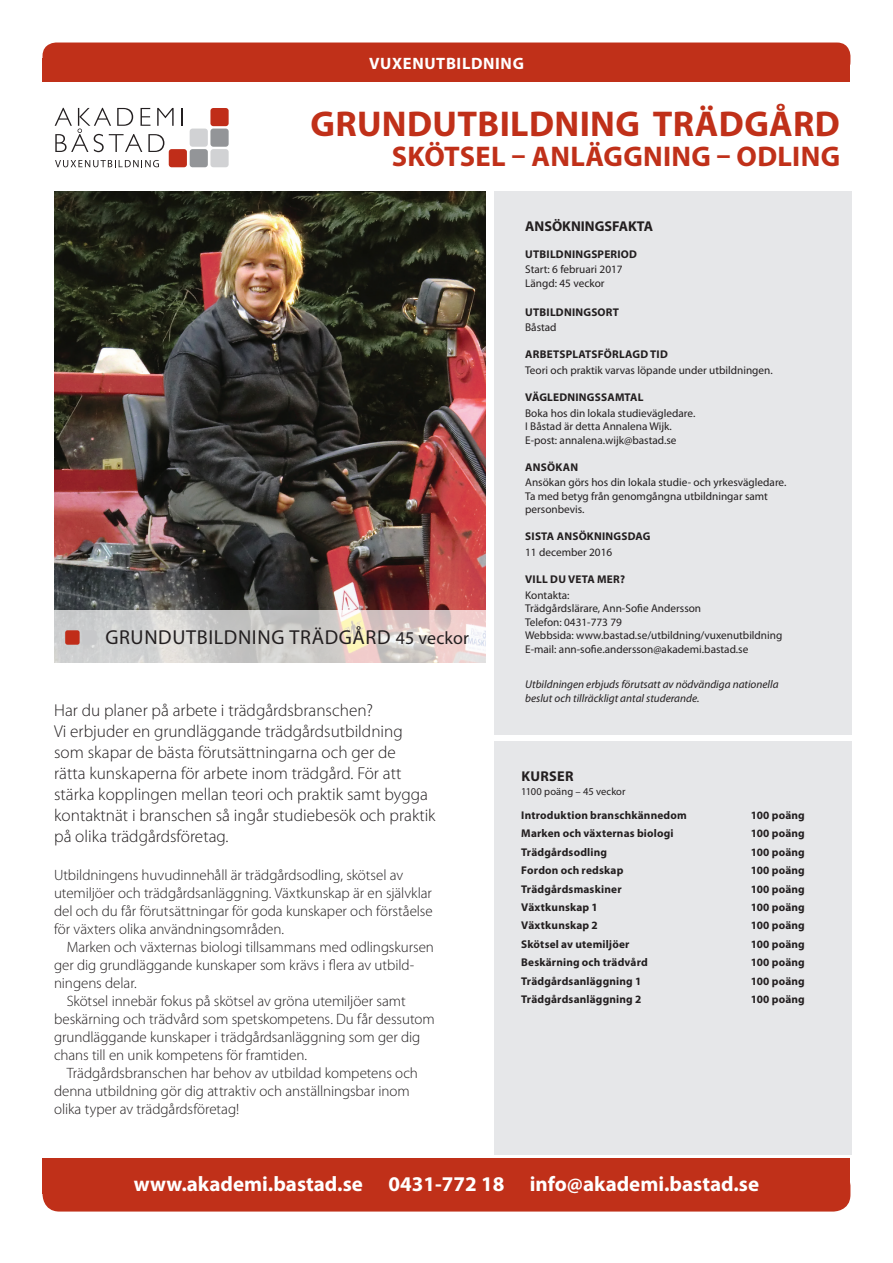
<style>
.page{position:relative;width:893px;height:1263px;background:#fff}
.page>*{position:absolute;margin:0;border:0;box-sizing:border-box;transform-origin:0 0}
.t1{font:700 36px "Myriad Pro";letter-spacing:.01em;color:#c03019}
.t2{font:700 28.5px "Myriad Pro";letter-spacing:.01em;color:#c03019}
.t3{font:700 21px "Myriad Pro";color:#fff}
.t4{font:20.25px "Myriad Pro";letter-spacing:.03em;color:#231f20}
.t5{font:300 17.25px/21px "Myriad Pro";color:#231f20}
.t6{font:700 16.5px "Myriad Pro";letter-spacing:.04em;color:#fff}
.t7{font:300 15px/18px "Myriad Pro";letter-spacing:-.005em;color:#231f20}
.t8{font:700 14.25px "Myriad Pro";color:#231f20}
.t9{font:11.25px/13.5px "Myriad Pro";color:#231f20}
.t10{font:700 11.25px "Myriad Pro";letter-spacing:.015em;color:#231f20}
.t11{font:italic 11.25px/13.5px "Myriad Pro";color:#231f20}
.t12{font:10.5px "Myriad Pro";letter-spacing:.01em;color:#231f20}
.s1{font-size:18px}
</style>
<div class="page">
<img style="left:54px;top:191px;width:432px;height:419px">
<div style="left:43px;top:43px;width:807px;height:32px;background:#c03019;border-radius:14px"></div>
<div style="left:43px;top:59px;width:807px;height:23px;background:#c03019"></div>
<div style="left:43px;top:1169px;width:807px;height:42px;background:#c03019;border-radius:17px"></div>
<div style="left:43px;top:1158px;width:807px;height:35px;background:#c03019"></div>
<svg style="left:55px;top:160px;width:104px;height:7px"></svg>
<div style="left:190px;top:129px;width:18px;height:18px;background:#d1d2d4;border-radius:3px"></div>
<div style="left:210px;top:129px;width:19px;height:18px;background:#939598;border-radius:3px"></div>
<div style="left:169px;top:149px;width:18px;height:18px;background:#c02d19;border-radius:3px"></div>
<div style="left:210px;top:108px;width:19px;height:18px;background:#c02d19;border-radius:3px"></div>
<div style="left:210px;top:149px;width:19px;height:18px;background:#d1d2d4;border-radius:3px"></div>
<div style="left:190px;top:149px;width:18px;height:18px;background:#939598;border-radius:3px"></div>
<svg style="left:182px;top:108px;width:1px;height:18px"></svg>
<svg style="left:55px;top:108px;width:119px;height:44px"></svg>
<div style="left:494px;top:191px;width:357px;height:544px;background:#e6e7e9"></div>
<svg style="left:54px;top:610px;width:432px;height:53px;background:#d6cfcc"></svg>
<div style="left:494px;top:741px;width:357px;height:413px;background:#e6e7e9"></div>
<div style="left:82px;top:630px;width:15px;height:15px;background:#c7c8ca;border-radius:2px"></div>
<div style="left:65px;top:630px;width:15px;height:15px;background:#c02d19;border-radius:2px"></div>
<p class="t6" style="left:369px;top:53px;width:156px">VUXENUTBILDNING</p>
<h1 class="t1" style="left:311px;top:100px;width:531px">GRUNDUTBILDNING TRÄDGÅRD</h1>
<h2 class="t2" style="left:392px;top:138px;width:450px">SKÖTSEL – ANLÄGGNING – ODLING</h2>
<h3 class="t4" style="left:105px;top:625px;width:365px">GRUNDUTBILDNING TRÄDGÅRD <span class="s1">45 veckor</span></h3>
<p class="t5" style="left:54px;top:700px;width:383px">Har du planer på arbete i trädgårdsbranschen?<br>Vi erbjuder en grundläggande trädgårdsutbildning som skapar de bästa förutsättningarna och ger de<br>rätta kunskaperna för arbete inom trädgård. För att stärka kopplingen mellan teori och praktik samt bygga kontaktnät i branschen så ingår studiebesök och praktik på olika trädgårdsföretag.</p>
<p class="t7" style="left:54px;top:866px;width:380px">Utbildningens huvudinnehåll är trädgårdsodling, skötsel av utemiljöer och trädgårdsanläggning. Växtkunskap är en självklar del och du får förutsättningar för goda kunskaper och förståelse för växters olika användningsområden.</p>
<p class="t7" style="left:67px;top:938px;width:369px">Marken och växternas biologi tillsammans med odlingskursen</p>
<p class="t7" style="left:54px;top:956px;width:362px">ger dig grundläggande kunskaper som krävs i flera av utbild-</p>
<p class="t7" style="left:54px;top:974px;width:84px">ningens delar.</p>
<p class="t7" style="left:67px;top:992px;width:340px">Skötsel innebär fokus på skötsel av gröna utemiljöer samt</p>
<p class="t7" style="left:54px;top:1010px;width:382px">beskärning och trädvård som spetskompetens. Du får dessutom</p>
<p class="t7" style="left:54px;top:1028px;width:368px">grundläggande kunskaper i trädgårdsanläggning som ger dig</p>
<p class="t7" style="left:54px;top:1046px;width:254px">chans till en unik kompetens för framtiden.</p>
<p class="t7" style="left:67px;top:1064px;width:353px">Trädgårdsbranschen har behov av utbildad kompetens och</p>
<p class="t7" style="left:54px;top:1082px;width:357px">denna utbildning gör dig attraktiv och anställningsbar inom</p>
<p class="t7" style="left:54px;top:1100px;width:187px">olika typer av trädgårdsföretag!</p>
<p class="t8" style="left:525px;top:216px;width:129px">ANSÖKNINGSFAKTA</p>
<p class="t10" style="left:525px;top:246px;width:113px">UTBILDNINGSPERIOD</p>
<p class="t9" style="left:525px;top:262px;width:99px">Start: 6 februari 2017<br>Längd: 45 veckor</p>
<p class="t10" style="left:525px;top:305px;width:95px">UTBILDNINGSORT</p>
<p class="t9" style="left:525px;top:321px;width:33px">Båstad</p>
<p class="t10" style="left:525px;top:347px;width:144px">ARBETSPLATSFÖRLAGD TID</p>
<p class="t9" style="left:525px;top:363px;width:249px">Teori och praktik varvas löpande under utbildningen.</p>
<p class="t10" style="left:525px;top:390px;width:120px">VÄGLEDNINGSSAMTAL</p>
<p class="t9" style="left:525px;top:406px;width:172px">Boka hos din lokala studievägledare.<br>I Båstad är detta Annalena Wijk.<br>E-post: annalena.wijk@bastad.se</p>
<p class="t10" style="left:525px;top:460px;width:54px">ANSÖKAN</p>
<p class="t9" style="left:525px;top:476px;width:263px">Ansökan görs hos din lokala studie- och yrkesvägledare.<br>Ta med betyg från genomgångna utbildningar samt personbevis.</p>
<p class="t10" style="left:525px;top:529px;width:127px">SISTA ANSÖKNINGSDAG</p>
<p class="t9" style="left:525px;top:545px;width:89px">11 december 2016</p>
<p class="t10" style="left:525px;top:572px;width:101px">VILL DU VETA MER?</p>
<p class="t9" style="left:525px;top:588px;width:259px">Kontakta:<br>Trädgårdslärare, Ann-Sofie Andersson<br>Telefon: 0431-773 79<br>Webbsida: www.bastad.se/utbildning/vuxenutbildning E-mail: ann-sofie.andersson@akademi.bastad.se</p>
<p class="t11" style="left:525px;top:677px;width:255px">Utbildningen erbjuds förutsatt av nödvändiga nationella beslut och tillräckligt antal studerande.</p>
<p class="t8" style="left:521px;top:767px;width:54px">KURSER</p>
<p class="t12" style="left:521px;top:785px;width:106px">1100 poäng – 45 veckor</p>
<p class="t10" style="left:521px;top:808px;width:167px">Introduktion branschkännedom</p>
<p class="t10" style="left:751px;top:808px;width:56px">100 poäng</p>
<p class="t10" style="left:521px;top:826px;width:154px">Marken och växternas biologi</p>
<p class="t10" style="left:751px;top:826px;width:56px">100 poäng</p>
<p class="t10" style="left:521px;top:845px;width:87px">Trädgårdsodling</p>
<p class="t10" style="left:751px;top:845px;width:56px">100 poäng</p>
<p class="t10" style="left:521px;top:863px;width:104px">Fordon och redskap</p>
<p class="t10" style="left:751px;top:863px;width:56px">100 poäng</p>
<p class="t10" style="left:521px;top:881px;width:102px">Trädgårdsmaskiner</p>
<p class="t10" style="left:751px;top:881px;width:56px">100 poäng</p>
<p class="t10" style="left:521px;top:900px;width:78px">Växtkunskap 1</p>
<p class="t10" style="left:751px;top:900px;width:56px">100 poäng</p>
<p class="t10" style="left:521px;top:918px;width:78px">Växtkunskap 2</p>
<p class="t10" style="left:751px;top:918px;width:56px">100 poäng</p>
<p class="t10" style="left:521px;top:937px;width:110px">Skötsel av utemiljöer</p>
<p class="t10" style="left:751px;top:937px;width:56px">100 poäng</p>
<p class="t10" style="left:521px;top:955px;width:128px">Beskärning och trädvård</p>
<p class="t10" style="left:751px;top:955px;width:56px">100 poäng</p>
<p class="t10" style="left:521px;top:973px;width:122px">Trädgårdsanläggning 1</p>
<p class="t10" style="left:751px;top:973px;width:56px">100 poäng</p>
<p class="t10" style="left:521px;top:992px;width:122px">Trädgårdsanläggning 2</p>
<p class="t10" style="left:751px;top:992px;width:56px">100 poäng</p>
<h3 class="t3" style="left:134px;top:1170px;width:627px">www.akademi.bastad.se 0431-772 18 info@akademi.bastad.se</h3>
</div>
